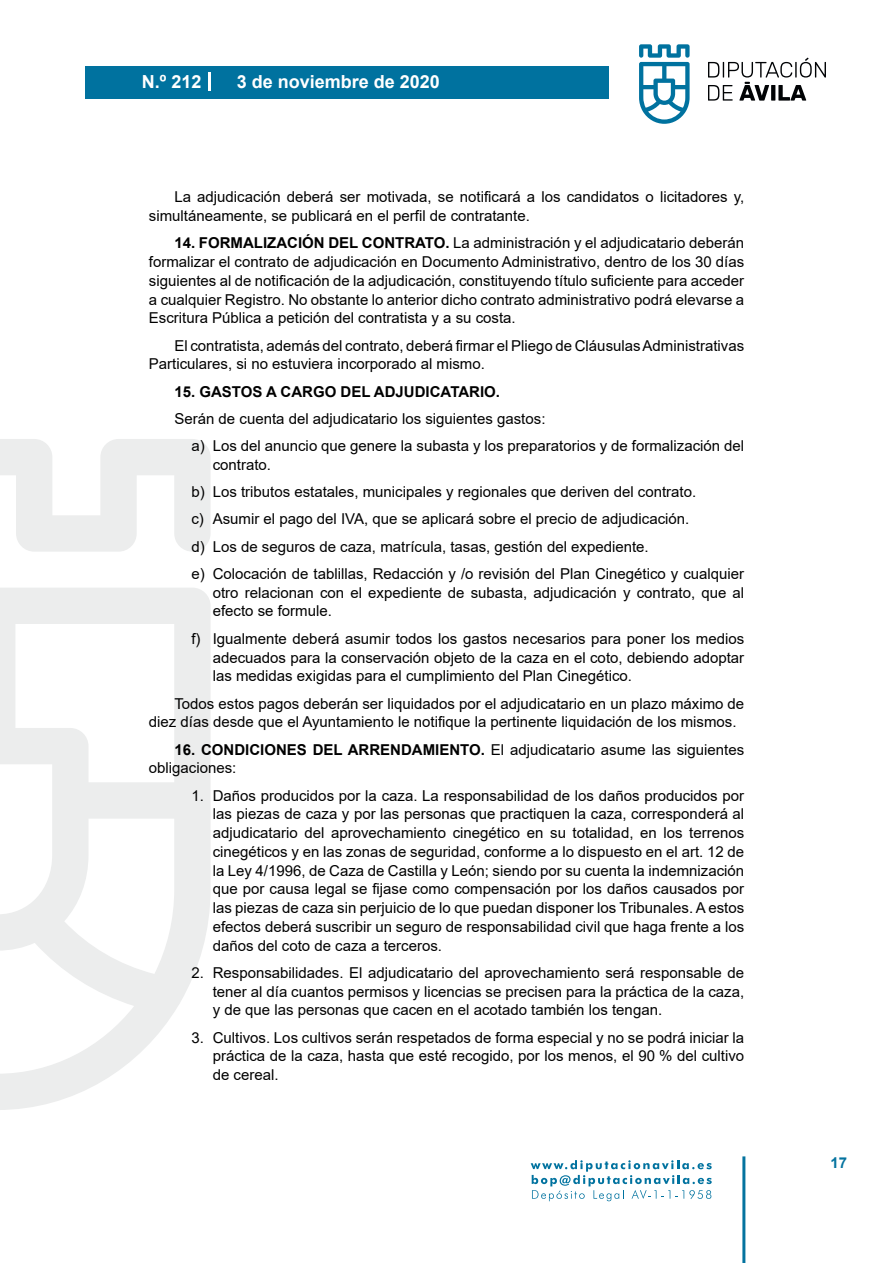
<style>
.page{position:relative;width:893px;height:1263px;background:#fff}
.page>*{position:absolute;margin:0;border:0;box-sizing:border-box;transform-origin:0 0}
.t1{font:700 18px "Arial";color:#fff}
.t2{font:15px/18.8px "Arial";color:#000}
.t3{font:700 15px "Arial";color:#000}
.t4{font:700 15px "Arial";color:#04739f}
.s1{font-weight:700}
</style>
<div class="page">
<svg style="left:531px;top:1160px;width:181px;height:41px"></svg>
<div style="left:85px;top:66px;width:523px;height:33px;background:#00729f"></div>
<svg style="left:639px;top:44px;width:51px;height:80px"></svg>
<svg style="left:708px;top:58px;width:118px;height:43px"></svg>
<hr style="left:742px;top:1156px;width:3px;height:107px;background:#04739f">
<svg style="left:208px;top:72px;width:2px;height:18px"></svg>
<svg style="left:0;top:439px;width:211px;height:671px"></svg>
<p class="t1" style="left:142px;top:69px;width:61px">N.º 212</p>
<p class="t1" style="left:237px;top:69px;width:205px">3 de noviembre de 2020</p>
<p class="t2" style="left:149px;top:188px;width:597px;text-indent:26px">La adjudicación deberá ser motivada, se notificará a los candidatos o licitadores y, simultáneamente, se publicará en el perfil de contratante.</p>
<p class="t2" style="left:149px;top:234px;width:597px;text-align:justify;text-indent:26px"><span class="s1">14. FORMALIZACIÓN DEL CONTRATO.</span> La administración y el adjudicatario deberán formalizar el contrato de adjudicación en Documento Administrativo, dentro de los 30 días siguientes al de notificación de la adjudicación, constituyendo título suficiente para acceder a cualquier Registro. No obstante lo anterior dicho contrato administrativo podrá elevarse a Escritura Pública a petición del contratista y a su costa.</p>
<p class="t2" style="left:149px;top:336px;width:597px;text-indent:26px">El contratista, además del contrato, deberá firmar el Pliego de Cláusulas Administrativas<br>Particulares, si no estuviera incorporado al mismo.</p>
<p class="t3" style="left:174px;top:381px;width:327px">15. GASTOS A CARGO DEL ADJUDICATARIO.</p>
<p class="t2" style="left:191px;top:405px;width:554px;line-height:27.3px;text-indent:-17px">Serán de cuenta del adjudicatario los siguientes gastos:<br>a) Los del anuncio que genere la subasta y los preparatorios y de formalización del</p>
<p class="t2" style="left:191px;top:451px;width:554px;line-height:27.3px;text-indent:21px">contrato.<br>b) Los tributos estatales, municipales y regionales que deriven del contrato.<br>c) Asumir el pago del IVA, que se aplicará sobre el precio de adjudicación.<br>d) Los de seguros de caza, matrícula, tasas, gestión del expediente.<br>e) Colocación de tablillas, Redacción y /o revisión del Plan Cinegético y cualquier</p>
<p class="t2" style="left:213px;top:583px;width:533px">otro relacionan con el expediente de subasta, adjudicación y contrato, que al efecto se formule.</p>
<p class="t2" style="left:213px;top:629px;width:533px;text-align:justify;text-indent:-21px">f) Igualmente deberá asumir todos los gastos necesarios para poner los medios adecuados para la conservación objeto de la caza en el coto, debiendo adoptar las medidas exigidas para el cumplimiento del Plan Cinegético.</p>
<p class="t2" style="left:149px;top:694px;width:597px;text-indent:26px">Todos estos pagos deberán ser liquidados por el adjudicatario en un plazo máximo de diez días desde que el Ayuntamiento le notifique la pertinente liquidación de los mismos.</p>
<p class="t2" style="left:149px;top:740px;width:597px;text-indent:26px"><span class="s1">16. CONDICIONES DEL ARRENDAMIENTO.</span> El adjudicatario asume las siguientes obligaciones:</p>
<p class="t2" style="left:213px;top:786px;width:533px;text-align:justify;text-indent:-21px">1. Daños producidos por la caza. La responsabilidad de los daños producidos por las piezas de caza y por las personas que practiquen la caza, corresponderá al adjudicatario del aprovechamiento cinegético en su totalidad, en los terrenos cinegéticos y en las zonas de seguridad, conforme a lo dispuesto en el art. 12 de la Ley 4/1996, de Caza de Castilla y León; siendo por su cuenta la indemnización que por causa legal se fijase como compensación por los daños causados por las piezas de caza sin perjuicio de lo que puedan disponer los Tribunales. A estos efectos deberá suscribir un seguro de responsabilidad civil que haga frente a los daños del coto de caza a terceros.</p>
<p class="t2" style="left:213px;top:963px;width:533px;text-align:justify;text-indent:-21px">2. Responsabilidades. El adjudicatario del aprovechamiento será responsable de tener al día cuantos permisos y licencias se precisen para la práctica de la caza, y de que las personas que cacen en el acotado también los tengan.</p>
<p class="t2" style="left:213px;top:1028px;width:533px;text-align:justify;text-indent:-21px">3. Cultivos. Los cultivos serán respetados de forma especial y no se podrá iniciar la práctica de la caza, hasta que esté recogido, por los menos, el 90 % del cultivo de cereal.</p>
<p class="t4" style="left:831px;top:1152px;width:18px">17</p>
</div>
